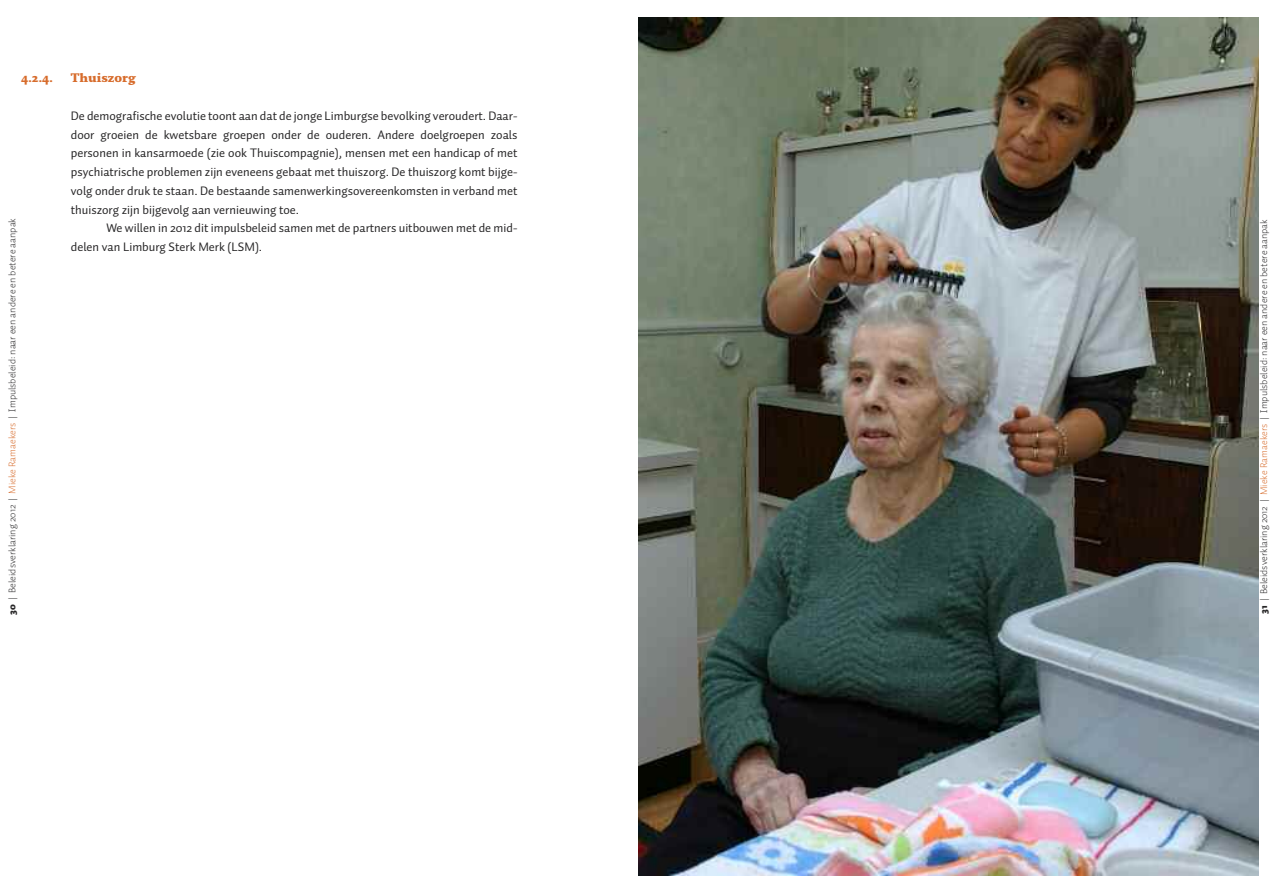
<style>
.page{position:relative;width:1276px;height:893px;background:#fff}
.page>*{position:absolute;margin:0;border:0;box-sizing:border-box;transform-origin:0 0}
.t1{font:12.5px/18.8px "Auto 2";color:#272627;text-align:justify}
.t2{font:900 12px "Fresco";color:#d76c2c}
.t3{font:300 10px "Auto 2";color:#272627}
.s1{font-weight:900}
.s2{color:#d76c2c}
</style>
<div class="page">
<img style="left:638px;top:18px;width:620px;height:857px">
<p class="t2" style="left:21px;top:71px;width:33px">4.2.4.</p>
<p class="t2" style="left:71px;top:71px;width:67px">Thuiszorg</p>
<p class="t1" style="left:71px;top:107px;width:448px">De demografische evolutie toont aan dat de jonge Limburgse bevolking veroudert. Daar&shy;door groeien de kwetsbare groepen onder de ouderen. Andere doelgroepen zoals personen in kansarmoede (zie ook Thuiscompagnie), mensen met een handicap of met psychiatrische problemen zijn eveneens gebaat met thuiszorg. De thuiszorg komt bijge&shy;volg onder druk te staan. De bestaande samenwerkingsovereenkomsten in verband met thuiszorg zijn bijgevolg aan vernieuwing toe.</p>
<p class="t1" style="left:71px;top:220px;width:448px;text-indent:35px">We willen in 2012 dit impulsbeleid samen met de partners uitbouwen met de mid&shy;delen van Limburg Sterk Merk (LSM).</p>
<p class="t3" style="left:9px;top:615px;width:398px;rotate:-90deg"><span class="s1">30</span> | Beleidsverklaring 2012 | <span class="s2">Mieke Ramaekers</span> | Impulsbeleid: naar een andere en betere aanpak</p>
<p class="t3" style="left:1260px;top:614px;width:396px;rotate:-90deg"><span class="s1">31</span> | Beleidsverklaring 2012 | <span class="s2">Mieke Ramaekers</span> | Impulsbeleid: naar een andere en betere aanpak</p>
</div>
